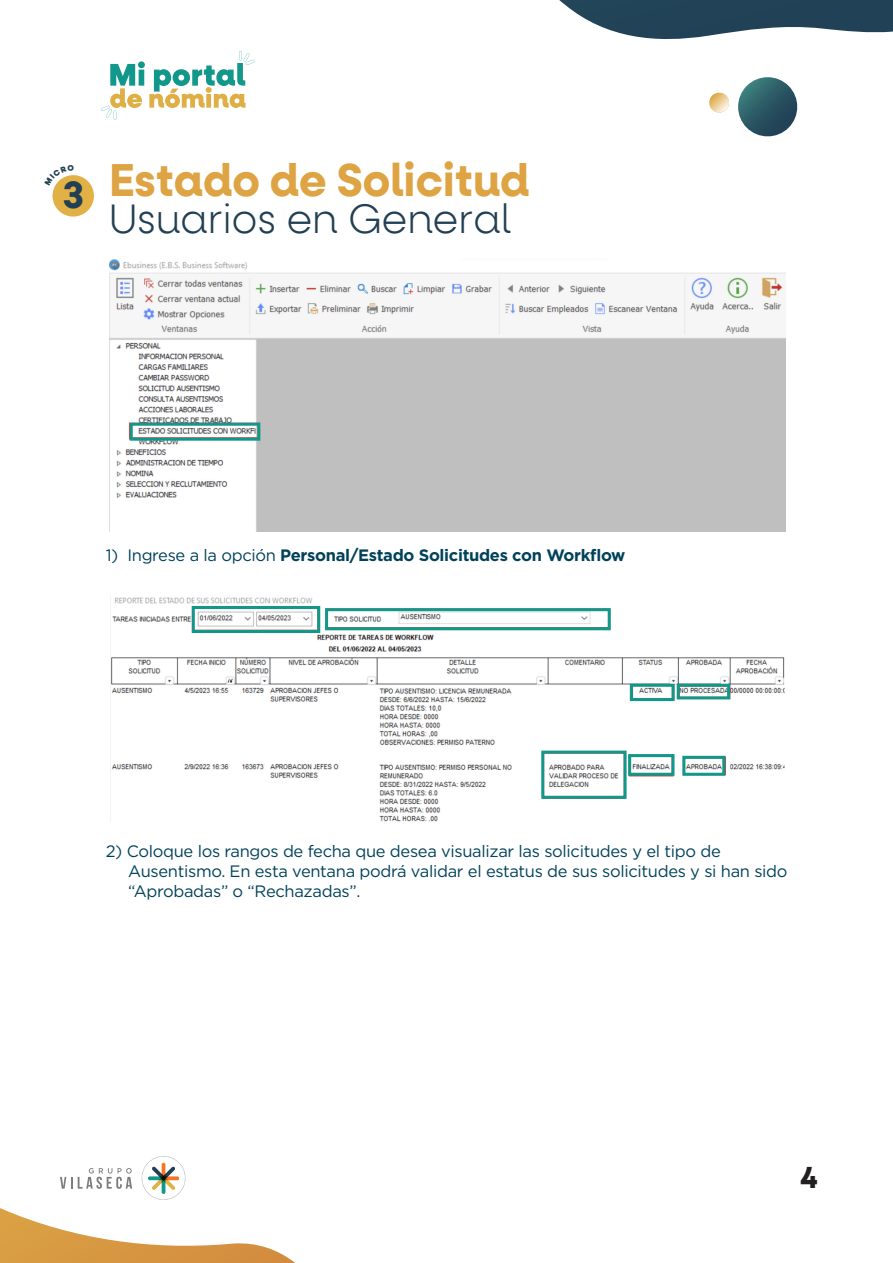
<style>
.page{position:relative;width:893px;height:1263px;background:#fff}
.page>*{position:absolute;margin:0;border:0;box-sizing:border-box;transform-origin:0 0}
.t1{font:700 45.45px "Neulis Alt";color:#dea443}
.t2{font:300 40.5px "Neulis Alt";letter-spacing:.005em;color:#224053}
.t3{font:700 30px "Neulis Alt";color:#221f20}
.t4{font:16.5px/19.8px "Gotham";letter-spacing:-.02em;color:#00425a}
.t5{font:700 16.5px "Gotham";letter-spacing:-.02em;color:#00425a}
.s1{font-weight:400}
</style>
<div class="page">
<img style="left:110px;top:259px;width:675px;height:273px">
<div style="left:130px;top:423px;width:130px;height:18px;border:3px solid #12978b"></div>
<img style="left:110px;top:595px;width:675px;height:227px">
<div style="left:192px;top:606px;width:128px;height:27px;border:3px solid #12978b"></div>
<div style="left:325px;top:608px;width:286px;height:22px;border:3px solid #12978b"></div>
<div style="left:630px;top:684px;width:44px;height:17px;border:3px solid #12978b"></div>
<div style="left:677px;top:684px;width:53px;height:15px;border:3px solid #12978b"></div>
<div style="left:682px;top:756px;width:43px;height:20px;border:3px solid #12978b"></div>
<div style="left:628px;top:754px;width:46px;height:22px;border:3px solid #12978b"></div>
<div style="left:541px;top:751px;width:86px;height:48px;border:3px solid #12978b"></div>
<svg style="left:140px;top:1154px;width:47px;height:48px"></svg>
<svg style="left:142px;top:1156px;width:43px;height:44px"></svg>
<svg style="left:60px;top:1168px;width:72px;height:21px"></svg>
<svg style="left:709px;top:77px;width:89px;height:60px"></svg>
<svg style="left:0;top:1208px;width:295px;height:55px"></svg>
<svg style="left:559px;top:0;width:334px;height:39px"></svg>
<svg style="left:101px;top:51px;width:154px;height:69px"></svg>
<div style="left:53px;top:175px;width:41px;height:42px;background:#e1b145;border-radius:50%"></div>
<svg style="left:55px;top:175px;width:19px;height:11px"></svg>
<h1 class="t1" style="left:63px;top:153px;width:468px"><sub>3</sub> Estado de Solicitud</h1>
<h2 class="t2" style="left:109px;top:197px;width:403px">Usuarios en General</h2>
<p class="t5" style="left:106px;top:544px;width:521px"><span class="s1">1) Ingrese a la opción</span> Personal/Estado Solicitudes con Workflow</p>
<p class="t4" style="left:128px;top:841px;width:661px;text-indent:-23px">2) Coloque los rangos de fecha que desea visualizar las solicitudes y el tipo de<br>Ausentismo. En esta ventana podrá validar el estatus de sus solicitudes y si han sido “Aprobadas” o “Rechazadas”.</p>
<h3 class="t3" style="left:800px;top:1159px;width:19px">4</h3>
</div>
